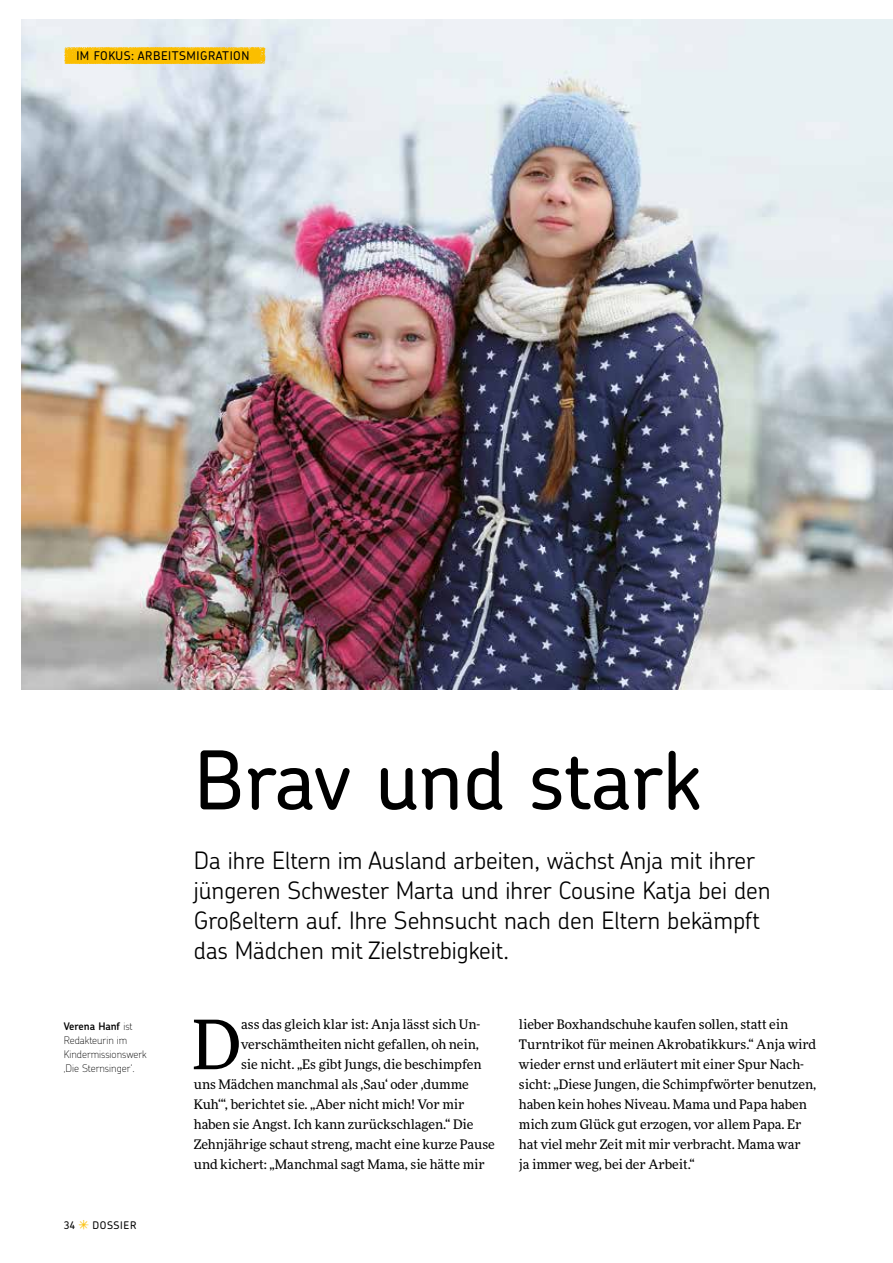
<style>
.page{position:relative;width:893px;height:1263px;background:#fff}
.page>*{position:absolute;margin:0;border:0;box-sizing:border-box;transform-origin:0 0}
.t1{font:500 81px "Chevin Std";letter-spacing:-.005em;color:#000}
.t2{font:67.8px "More Pro";color:#000}
.t3{font:300 24px/30px "Chevin Std";color:#000}
.t4{font:13.2px/20px "More Pro";color:#000}
.t5{font:500 12px "Chevin Std";letter-spacing:.045em;color:#000}
.t6{font:100 10.5px/14.2px "Chevin Std";color:#000}
.t7{font:500 10.5px "Chevin";letter-spacing:.06em;color:#000}
.s1{font-weight:600}
.s2{font-family:"Sternsinger";font-weight:400;color:#fbbe00}
</style>
<div class="page">
<img style="left:21px;top:20px;width:872px;height:669px">
<svg style="left:64px;top:47px;width:202px;height:17px;background:#f9bf09"></svg>
<p class="t5" style="left:76px;top:48px;width:175px">IM FOKUS: ARBEITSMIGRATION</p>
<h1 class="t1" style="left:194px;top:726px;width:508px">Brav und stark</h1>
<p class="t6" style="left:64px;top:1018px;width:84px"><span class="s1">Verena Hanf</span> ist<br>Redakteurin im<br>Kindermissionswerk ‚Die Sternsinger‘.</p>
<p class="t7" style="left:64px;top:1218px;width:74px">34 <span class="s2">*</span> DOSSIER</p>
<h3 class="t3" style="left:194px;top:845px;width:578px">Da ihre Eltern im Ausland arbeiten, wächst Anja mit ihrer jüngeren Schwester Marta und ihrer Cousine Katja bei den Großeltern auf. Ihre Sehnsucht nach den Eltern bekämpft das Mädchen mit Zielstrebigkeit.</h3>
<h2 class="t2" style="left:192px;top:999px;width:51px">D</h2>
<p class="t4" style="left:241px;top:1014px;width:241px">ass das gleich klar ist: Anja lässt sich Un-</p>
<p class="t4" style="left:241px;top:1034px;width:239px">verschämtheiten nicht gefallen, oh nein,</p>
<p class="t4" style="left:241px;top:1054px;width:242px">sie nicht. „Es gibt Jungs, die beschimpfen</p>
<p class="t4" style="left:194px;top:1074px;width:276px">uns Mädchen manchmal als ‚Sau‘ oder ‚dumme</p>
<p class="t4" style="left:194px;top:1094px;width:272px">Kuh‘“, berichtet sie. „Aber nicht mich! Vor mir</p>
<p class="t4" style="left:194px;top:1114px;width:281px">haben sie Angst. Ich kann zurückschlagen.“ Die</p>
<p class="t4" style="left:194px;top:1134px;width:303px">Zehnjährige schaut streng, macht eine kurze Pause</p>
<p class="t4" style="left:194px;top:1154px;width:293px">und kichert: „Manchmal sagt Mama, sie hätte mir</p>
<p class="t4" style="left:519px;top:1014px;width:299px">lieber Boxhandschuhe kaufen sollen, statt ein Turntrikot für meinen Akrobatikkurs.“ Anja wird wieder ernst und erläutert mit einer Spur Nach&shy;sicht: „Diese Jungen, die Schimpfwörter benutzen, haben kein hohes Niveau. Mama und Papa haben mich zum Glück gut erzogen, vor allem Papa. Er hat viel mehr Zeit mit mir verbracht. Mama war<br>ja immer weg, bei der Arbeit.“</p>
</div>
